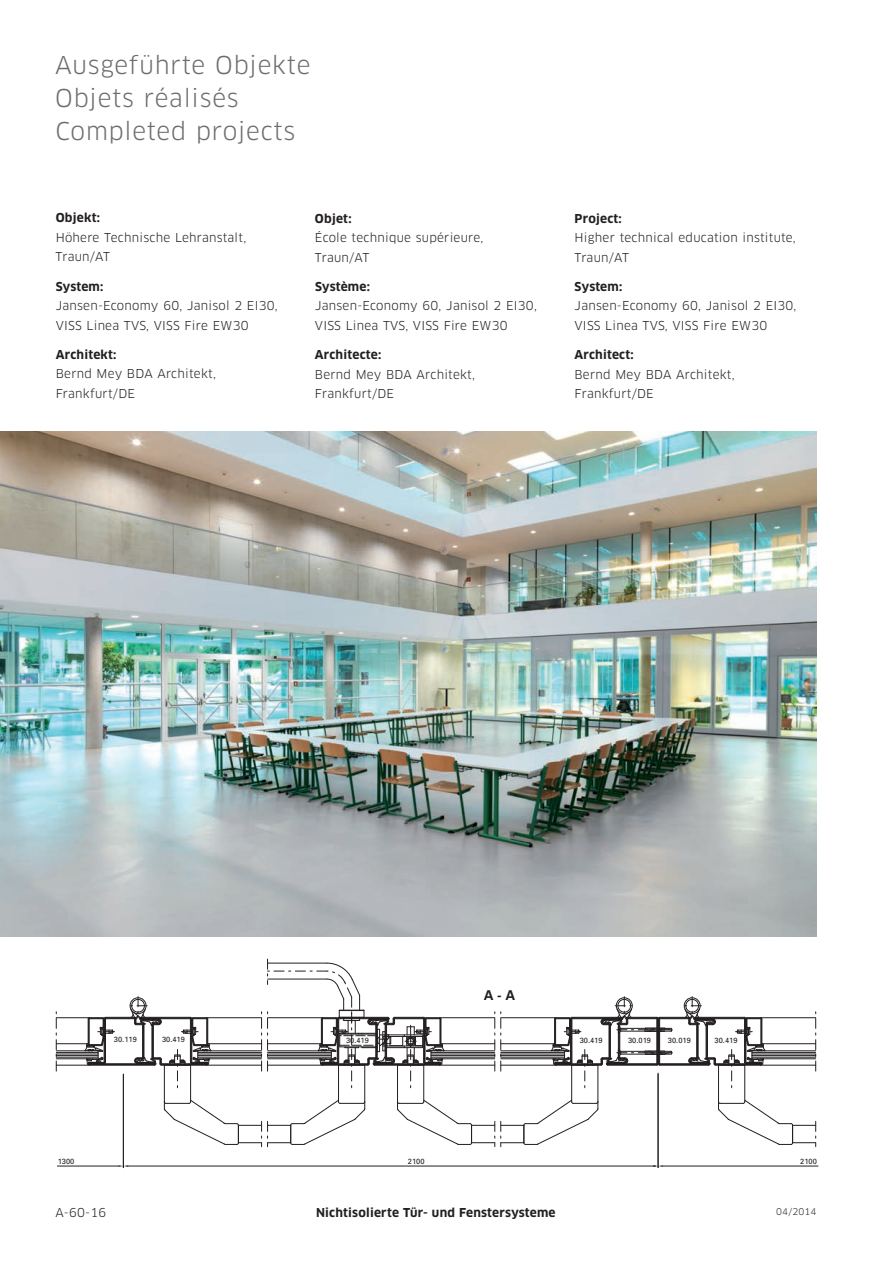
<style>
.page{position:relative;width:893px;height:1263px;background:#fff}
.page>*{position:absolute;margin:0;border:0;box-sizing:border-box;transform-origin:0 0}
.t1{font:24px/33px "Clan Pro";letter-spacing:.035em;color:#6c6d70}
.t2{font:700 13.5px "Univers";color:#231f20}
.t3{font:12px/19.5px "Clan Pro";letter-spacing:.02em;color:#231f20}
.t4{font:700 12px "Clan Pro";letter-spacing:.02em;color:#231f20}
.t5{font:9px "Clan Pro";letter-spacing:.02em;color:#231f20}
.t6{font:7.5px "Univers";color:#231f20}
</style>
<div class="page">
<img style="left:0;top:431px;width:816px;height:505px">
<svg style="left:56px;top:1012px;width:1px;height:59px"></svg>
<svg style="left:494px;top:1012px;width:7px;height:59px"></svg>
<hr style="left:364px;top:1065px;width:1px;height:37px;background:#231f20">
<hr style="left:338px;top:1065px;width:1px;height:37px;background:#231f20">
<hr style="left:598px;top:1065px;width:1px;height:37px;background:#231f20">
<hr style="left:571px;top:1065px;width:1px;height:37px;background:#231f20">
<hr style="left:397px;top:1065px;width:1px;height:37px;background:#231f20">
<hr style="left:423px;top:1065px;width:1px;height:37px;background:#231f20">
<hr style="left:164px;top:1065px;width:1px;height:37px;background:#231f20">
<hr style="left:190px;top:1065px;width:1px;height:37px;background:#231f20">
<hr style="left:718px;top:1065px;width:1px;height:37px;background:#231f20">
<hr style="left:744px;top:1065px;width:1px;height:37px;background:#231f20">
<svg style="left:718px;top:1099px;width:98px;height:48px"></svg>
<svg style="left:815px;top:1012px;width:1px;height:59px"></svg>
<svg style="left:397px;top:1099px;width:202px;height:48px"></svg>
<svg style="left:164px;top:1099px;width:201px;height:48px"></svg>
<hr style="left:56px;top:1058px;width:42px;height:1px;background:#231f20">
<hr style="left:56px;top:1050px;width:42px;height:1px;background:#231f20">
<svg style="left:85px;top:997px;width:126px;height:94px"></svg>
<hr style="left:198px;top:1058px;width:64px;height:1px;background:#231f20">
<hr style="left:198px;top:1050px;width:64px;height:1px;background:#231f20">
<hr style="left:431px;top:1058px;width:64px;height:1px;background:#231f20">
<hr style="left:431px;top:1050px;width:64px;height:1px;background:#231f20">
<hr style="left:501px;top:1058px;width:64px;height:1px;background:#231f20">
<hr style="left:501px;top:1050px;width:64px;height:1px;background:#231f20">
<hr style="left:752px;top:1058px;width:64px;height:1px;background:#231f20">
<svg style="left:551px;top:997px;width:214px;height:94px"></svg>
<hr style="left:752px;top:1050px;width:64px;height:1px;background:#231f20">
<hr style="left:56px;top:1052px;width:42px;height:1px;background:#231f20">
<hr style="left:56px;top:1057px;width:42px;height:1px;background:#231f20">
<hr style="left:56px;top:1054px;width:42px;height:1px;background:#231f20">
<hr style="left:56px;top:1055px;width:42px;height:1px;background:#231f20">
<hr style="left:198px;top:1054px;width:64px;height:1px;background:#231f20">
<hr style="left:198px;top:1052px;width:64px;height:1px;background:#231f20">
<hr style="left:198px;top:1055px;width:64px;height:1px;background:#231f20">
<hr style="left:198px;top:1057px;width:64px;height:1px;background:#231f20">
<hr style="left:501px;top:1054px;width:64px;height:1px;background:#231f20">
<hr style="left:431px;top:1052px;width:64px;height:1px;background:#231f20">
<hr style="left:501px;top:1052px;width:64px;height:1px;background:#231f20">
<hr style="left:431px;top:1054px;width:64px;height:1px;background:#231f20">
<hr style="left:501px;top:1055px;width:64px;height:1px;background:#231f20">
<hr style="left:501px;top:1057px;width:64px;height:1px;background:#231f20">
<hr style="left:431px;top:1055px;width:64px;height:1px;background:#231f20">
<hr style="left:431px;top:1057px;width:64px;height:1px;background:#231f20">
<hr style="left:752px;top:1055px;width:64px;height:1px;background:#231f20">
<hr style="left:752px;top:1054px;width:64px;height:1px;background:#231f20">
<hr style="left:752px;top:1052px;width:64px;height:1px;background:#231f20">
<hr style="left:752px;top:1057px;width:64px;height:1px;background:#231f20">
<hr style="left:208px;top:1043px;width:54px;height:1px;background:#231f20">
<hr style="left:762px;top:1043px;width:54px;height:1px;background:#231f20">
<hr style="left:501px;top:1043px;width:53px;height:1px;background:#231f20">
<hr style="left:441px;top:1043px;width:54px;height:1px;background:#231f20">
<hr style="left:56px;top:1043px;width:32px;height:1px;background:#231f20">
<hr style="left:501px;top:1065px;width:55px;height:1px;background:#231f20">
<hr style="left:56px;top:1017px;width:33px;height:1px;background:#231f20">
<hr style="left:56px;top:1065px;width:34px;height:1px;background:#231f20">
<hr style="left:206px;top:1065px;width:56px;height:1px;background:#231f20">
<hr style="left:207px;top:1017px;width:55px;height:1px;background:#231f20">
<hr style="left:440px;top:1065px;width:55px;height:1px;background:#231f20">
<hr style="left:440px;top:1017px;width:55px;height:1px;background:#231f20">
<hr style="left:501px;top:1017px;width:55px;height:1px;background:#231f20">
<hr style="left:761px;top:1017px;width:55px;height:1px;background:#231f20">
<hr style="left:760px;top:1065px;width:56px;height:1px;background:#231f20">
<svg style="left:261px;top:959px;width:184px;height:132px"></svg>
<hr style="left:658px;top:1073px;width:1px;height:94px;background:#231f20">
<hr style="left:663px;top:1166px;width:155px;height:1px;background:#231f20">
<svg style="left:653px;top:1165px;width:10px;height:2px"></svg>
<hr style="left:128px;top:1166px;width:527px;height:1px;background:#231f20">
<hr style="left:123px;top:1074px;width:1px;height:93px;background:#231f20">
<hr style="left:57px;top:1166px;width:62px;height:1px;background:#231f20">
<svg style="left:119px;top:1165px;width:9px;height:2px"></svg>
<h1 class="t1" style="left:55px;top:50px;width:257px">Ausgeführte Objekte<br>Objets réalisés<br>Completed projects</h1>
<p class="t4" style="left:56px;top:213px;width:46px">Objekt:</p>
<p class="t3" style="left:56px;top:228px;width:192px">Höhere Technische Lehranstalt,<br>Traun/AT</p>
<p class="t4" style="left:56px;top:282px;width:49px">System:</p>
<p class="t3" style="left:56px;top:297px;width:224px">Jansen-Economy 60, Janisol 2 EI30,<br>VISS Linea TVS, VISS Fire EW30</p>
<p class="t4" style="left:56px;top:350px;width:62px">Architekt:</p>
<p class="t3" style="left:56px;top:365px;width:162px">Bernd Mey BDA Architekt,<br>Frankfurt/DE</p>
<p class="t4" style="left:315px;top:214px;width:38px">Objet:</p>
<p class="t3" style="left:315px;top:229px;width:170px">École technique supérieure,<br>Traun/AT</p>
<p class="t4" style="left:315px;top:282px;width:56px">Système:</p>
<p class="t3" style="left:315px;top:297px;width:223px">Jansen-Economy 60, Janisol 2 EI30,<br>VISS Linea TVS, VISS Fire EW30</p>
<p class="t4" style="left:315px;top:350px;width:68px">Architecte:</p>
<p class="t3" style="left:315px;top:365px;width:162px">Bernd Mey BDA Architekt,<br>Frankfurt/DE</p>
<p class="t4" style="left:575px;top:213px;width:49px">Project:</p>
<p class="t3" style="left:575px;top:229px;width:223px">Higher technical education institute,<br>Traun/AT</p>
<p class="t4" style="left:575px;top:282px;width:49px">System:</p>
<p class="t3" style="left:575px;top:297px;width:223px">Jansen-Economy 60, Janisol 2 EI30,<br>VISS Linea TVS, VISS Fire EW30</p>
<p class="t4" style="left:574px;top:350px;width:61px">Architect:</p>
<p class="t3" style="left:574px;top:365px;width:162px">Bernd Mey BDA Architekt,<br>Frankfurt/DE</p>
<p class="t2" style="left:484px;top:991px;width:33px">A - A</p>
<p class="t6" style="left:114px;top:1036px;width:24px">30.119</p>
<p class="t6" style="left:162px;top:1036px;width:24px">30.419</p>
<p class="t6" style="left:346px;top:1038px;width:24px">30.419</p>
<p class="t6" style="left:580px;top:1037px;width:24px">30.419</p>
<p class="t6" style="left:628px;top:1037px;width:24px">30.019</p>
<p class="t6" style="left:668px;top:1037px;width:24px">30.019</p>
<p class="t6" style="left:715px;top:1037px;width:24px">30.419</p>
<p class="t6" style="left:58px;top:1158px;width:18px">1300</p>
<p class="t6" style="left:408px;top:1159px;width:18px">2100</p>
<p class="t6" style="left:800px;top:1159px;width:18px">2100</p>
<p class="t3" style="left:56px;top:1204px;width:52px">A-60-16</p>
<p class="t4" style="left:316px;top:1208px;width:241px">Nichtisolierte Tür- und Fenstersysteme</p>
<p class="t5" style="left:776px;top:1208px;width:42px">04/2014</p>
</div>
